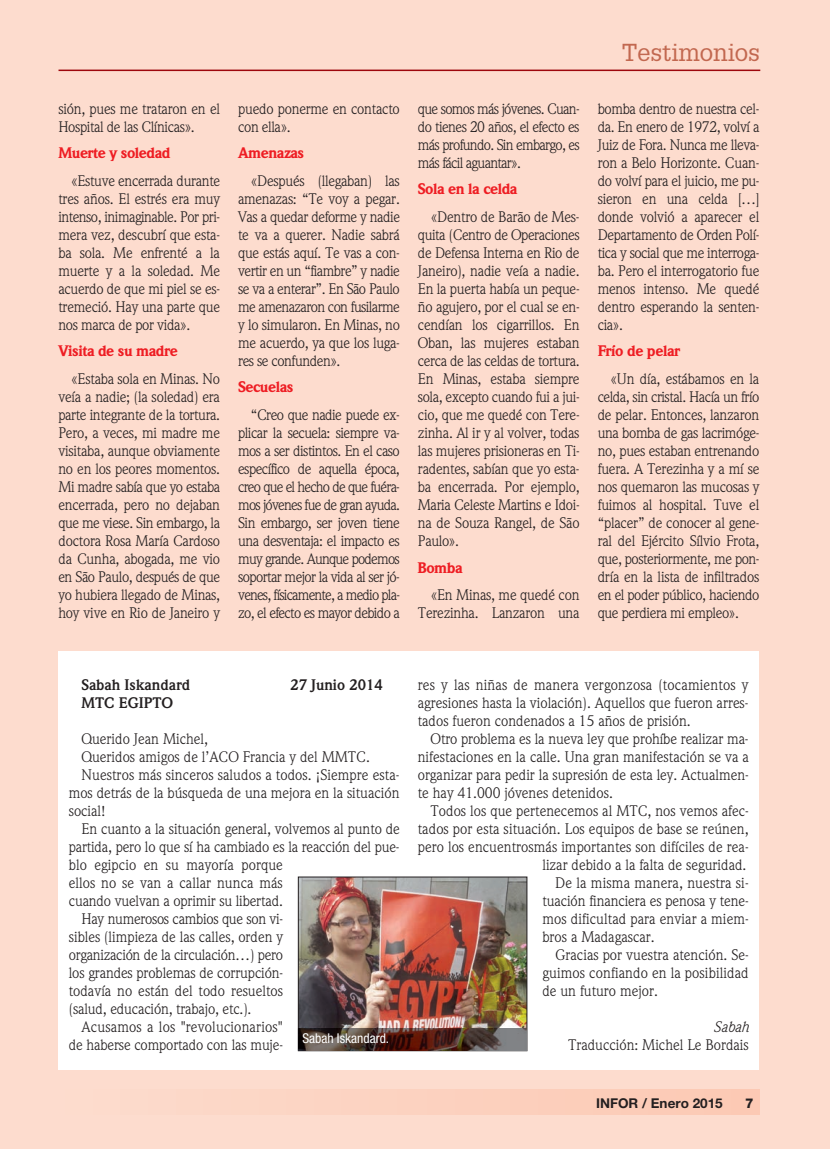
<style>
.page{position:relative;width:830px;height:1149px;background:#fff}
.page>*{position:absolute;margin:0;border:0;box-sizing:border-box;transform-origin:0 0}
.t1{font:24px "Glypha LT Std";color:#c26850}
.t2{font:15px/18px "Weidemann Std";letter-spacing:-.005em;color:#231f20;text-align:justify}
.t3{font:900 15px "Weidemann Std";letter-spacing:-.03em;color:#ee1d23}
.t4{font:15px/18px "Weidemann Std";letter-spacing:-.025em;color:#231f20}
.t5{font:700 15px "Weidemann Std";color:#231f20}
.t6{font:italic 15px "Weidemann Std";color:#231f20}
.t7{font:700 13.5px "Helvetica Neue";color:#231f20}
.t8{font:condensed 13.5px "Helvetica Neue";color:#fff}
.t9{font:800 13.5px "Helvetica Neue";color:#231f20}
</style>
<div class="page">
<div style="left:0;top:0;width:829px;height:1148px;background:#fddcce"></div>
<hr style="left:58px;top:70px;width:702px;height:1px;background:#9d070d">
<div style="left:58px;top:1089px;width:701px;height:25px;background:#fcd2c0"></div>
<div style="left:58px;top:651px;width:700px;height:418px;background:#fff"></div>
<img style="left:300px;top:878px;width:225px;height:150px">
<div style="left:298px;top:876px;width:229px;height:174px;border:1px solid #231f20"></div>
<svg style="left:298px;top:1049px;width:228px;height:1px"></svg>
<img style="left:298px;top:1028px;width:228px;height:21px">
<p class="t4" style="left:58px;top:101px;width:163px">sión, pues me trataron en el<br>Hospital de las Clínicas».</p>
<p class="t3" style="left:58px;top:147px;width:113px">Muerte y soledad</p>
<p class="t2" style="left:58px;top:173px;width:163px;text-indent:13px">«Estuve encerrada durante tres años. El estrés era muy intenso, inimaginable. Por pri&shy;mera vez, descubrí que esta&shy;ba sola. Me enfrenté a la muerte y a la soledad. Me acuerdo de que mi piel se es&shy;tremeció. Hay una parte que nos marca de por vida».</p>
<p class="t3" style="left:58px;top:345px;width:121px">Visita de su madre</p>
<p class="t2" style="left:58px;top:371px;width:163px;text-indent:13px">«Estaba sola en Minas. No veía a nadie; (la soledad) era parte integrante de la tortura.<br>Pero, a veces, mi madre me visitaba, aunque obviamente no en los peores momentos.<br>Mi madre sabía que yo estaba encerrada, pero no dejaban que me viese. Sin embargo, la doctora Rosa María Cardoso da Cunha, abogada, me vio en São Paulo, después de que yo hubiera llegado de Minas, hoy vive en Rio de Janeiro y</p>
<p class="t2" style="left:238px;top:101px;width:163px">puedo ponerme en contacto con ella».</p>
<p class="t3" style="left:238px;top:147px;width:68px">Amenazas</p>
<p class="t2" style="left:238px;top:173px;width:163px;text-indent:13px">«Después (llegaban) las amenazas: “Te voy a pegar.<br>Vas a quedar deforme y nadie te va a querer. Nadie sabrá que estás aquí. Te vas a con&shy;vertir en un “fiambre” y nadie se va a enterar”. En São Paulo me amenazaron con fusilarme y lo simularon. En Minas, no me acuerdo, ya que los luga&shy;res se confunden».</p>
<p class="t3" style="left:238px;top:381px;width:57px">Secuelas</p>
<p class="t2" style="left:238px;top:407px;width:163px;text-indent:13px">“Creo que nadie puede ex&shy;plicar la secuela: siempre va&shy;mos a ser distintos. En el caso específico de aquella época, creo que el hecho de que fuéra&shy;mos jóvenes fue de gran ayuda.<br>Sin embargo, ser joven tiene una desventaja: el impacto es muy grande. Aunque podemos soportar mejor la vida al ser jó&shy;venes, físicamente, a medio pla&shy;zo, el efecto es mayor debido a</p>
<p class="t2" style="left:418px;top:101px;width:163px">que somos más jóvenes. Cuan&shy;do tienes 20 años, el efecto es más profundo. Sin embargo, es más fácil aguantar».</p>
<p class="t3" style="left:418px;top:183px;width:101px">Sola en la celda</p>
<p class="t2" style="left:418px;top:209px;width:163px;text-indent:13px">«Dentro de Barão de Mes&shy;quita (Centro de Operaciones de Defensa Interna en Rio de Janeiro), nadie veía a nadie.<br>En la puerta había un peque&shy;ño agujero, por el cual se en&shy;cendían los cigarrillos. En Oban, las mujeres estaban cerca de las celdas de tortura.<br>En Minas, estaba siempre sola, excepto cuando fui a jui&shy;cio, que me quedé con Tere&shy;zinha. Al ir y al volver, todas las mujeres prisioneras en Ti&shy;radentes, sabían que yo esta&shy;ba encerrada. Por ejemplo, Maria Celeste Martins e Idoi&shy;na de Souza Rangel, de São Paulo».</p>
<p class="t3" style="left:418px;top:561px;width:46px">Bomba</p>
<p class="t2" style="left:418px;top:587px;width:163px;text-align:right">«En Minas, me quedé con<br>Terezinha. Lanzaron una</p>
<h1 class="t1" style="left:621px;top:39px;width:140px">Testimonios</h1>
<p class="t2" style="left:597px;top:101px;width:163px">bomba dentro de nuestra cel&shy;da. En enero de 1972, volví a Juiz de Fora. Nunca me lleva&shy;ron a Belo Horizonte. Cuan&shy;do volví para el juicio, me pu&shy;sieron en una celda […] donde volvió a aparecer el Departamento de Orden Polí&shy;tica y social que me interroga&shy;ba. Pero el interrogatorio fue menos intenso. Me quedé dentro esperando la senten&shy;cia».</p>
<p class="t3" style="left:597px;top:345px;width:84px">Frío de pelar</p>
<p class="t2" style="left:597px;top:371px;width:163px;text-indent:13px">«Un día, estábamos en la celda, sin cristal. Hacía un frío de pelar. Entonces, lanzaron una bomba de gas lacrimóge&shy;no, pues estaban entrenando fuera. A Terezinha y a mí se nos quemaron las mucosas y fuimos al hospital. Tuve el “placer” de conocer al gene&shy;ral del Ejército Sílvio Frota, que, posteriormente, me pon&shy;dría en la lista de infiltrados en el poder público, haciendo que perdiera mi empleo».</p>
<p class="t5" style="left:81px;top:679px;width:110px">Sabah Iskandard</p>
<p class="t5" style="left:290px;top:679px;width:94px">27 Junio 2014</p>
<p class="t5" style="left:81px;top:697px;width:93px">MTC EGIPTO</p>
<p class="t2" style="left:81px;top:731px;width:128px">Querido Jean Michel,</p>
<p class="t2" style="left:81px;top:749px;width:290px">Queridos amigos de l’ACO Francia y del MMTC.</p>
<p class="t2" style="left:81px;top:767px;width:319px">Nuestros más sinceros saludos a todos. ¡Siempre esta-</p>
<p class="t2" style="left:69px;top:785px;width:332px">mos detrás de la búsqueda de una mejora en la situación</p>
<p class="t2" style="left:69px;top:803px;width:38px">social!</p>
<p class="t2" style="left:81px;top:821px;width:320px">En cuanto a la situación general, volvemos al punto de</p>
<p class="t2" style="left:69px;top:839px;width:332px">partida, pero lo que sí ha cambiado es la reacción del pue-</p>
<p class="t2" style="left:69px;top:857px;width:215px">blo egipcio en su mayoría porque</p>
<p class="t2" style="left:69px;top:875px;width:215px">ellos no se van a callar nunca más</p>
<p class="t2" style="left:69px;top:893px;width:215px">cuando vuelvan a oprimir su libertad.</p>
<p class="t2" style="left:81px;top:911px;width:203px">Hay numerosos cambios que son vi-</p>
<p class="t2" style="left:69px;top:929px;width:216px">sibles (limpieza de las calles, orden y</p>
<p class="t2" style="left:69px;top:947px;width:216px">organización de la circulación…) pero</p>
<p class="t2" style="left:69px;top:965px;width:216px">los grandes problemas de corrupción-</p>
<p class="t2" style="left:69px;top:983px;width:215px">todavía no están del todo resueltos</p>
<p class="t2" style="left:69px;top:1001px;width:184px">(salud, educación, trabajo, etc.).</p>
<p class="t2" style="left:82px;top:1019px;width:203px">Acusamos a los "revolucionarios"</p>
<p class="t2" style="left:69px;top:1037px;width:215px">de haberse comportado con las muje-</p>
<p class="t8" style="left:302px;top:1032px;width:88px">Sabah Iskandard.</p>
<p class="t2" style="left:417px;top:677px;width:332px">res y las niñas de manera vergonzosa (tocamientos y agresiones hasta la violación). Aquellos que fueron arres&shy;tados fueron condenados a 15 años de prisión.</p>
<p class="t2" style="left:417px;top:731px;width:332px;text-indent:13px">Otro problema es la nueva ley que prohíbe realizar ma&shy;nifestaciones en la calle. Una gran manifestación se va a organizar para pedir la supresión de esta ley. Actualmen&shy;te hay 41.000 jóvenes detenidos.</p>
<p class="t2" style="left:430px;top:803px;width:320px">Todos los que pertenecemos al MTC, nos vemos afec-</p>
<p class="t2" style="left:417px;top:821px;width:332px">tados por esta situación. Los equipos de base se reúnen,</p>
<p class="t2" style="left:417px;top:839px;width:332px">pero los encuentrosmás importantes son difíciles de rea-</p>
<p class="t2" style="left:542px;top:857px;width:205px">lizar debido a la falta de seguridad.</p>
<p class="t2" style="left:555px;top:875px;width:195px">De la misma manera, nuestra si-</p>
<p class="t2" style="left:542px;top:893px;width:208px">tuación financiera es penosa y tene-</p>
<p class="t2" style="left:542px;top:911px;width:208px">mos dificultad para enviar a miem-</p>
<p class="t2" style="left:542px;top:929px;width:114px">bros a Madagascar.</p>
<p class="t2" style="left:555px;top:947px;width:195px">Gracias por vuestra atención. Se-</p>
<p class="t2" style="left:542px;top:965px;width:208px">guimos confiando en la posibilidad</p>
<p class="t2" style="left:542px;top:983px;width:117px">de un futuro mejor.</p>
<p class="t6" style="left:712px;top:1021px;width:37px">Sabah</p>
<p class="t2" style="left:567px;top:1037px;width:182px">Traducción: Michel Le Bordais</p>
<p class="t7" style="left:595px;top:1097px;width:128px">INFOR / Enero 2015</p>
<p class="t9" style="left:745px;top:1097px;width:10px">7</p>
</div>
